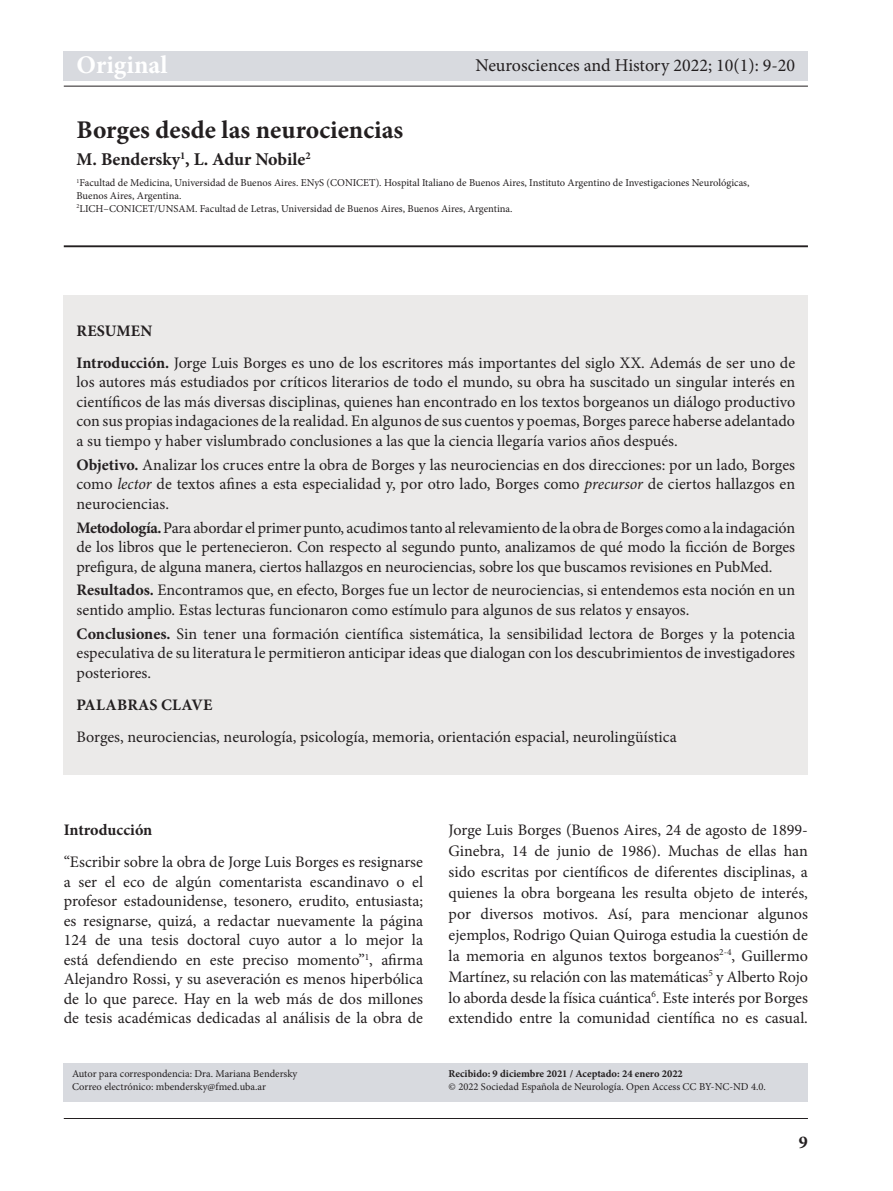
<style>
.page{position:relative;width:893px;height:1191px;background:#fff}
.page>*{position:absolute;margin:0;border:0;box-sizing:border-box;transform-origin:0 0}
.t1{font:700 25.5px "Minion Pro";color:#231f20}
.t2{font:700 25.5px "Minion Pro";color:#fff}
.t3{font:18px "Minion Pro";color:#231f20}
.t4{font:700 18px "Minion Pro";color:#231f20}
.t5{font:16.05px/19.5px "Minion Pro";color:#231f20;text-align:justify}
.t6{font:700 16.05px "Minion Pro";letter-spacing:.005em;color:#231f20}
.t7{font:10.5px "Minion Pro";color:#231f20}
.t8{font:700 10.5px "Minion Pro";color:#231f20}
.s1{font-weight:700}
.s2{font-style:italic}
</style>
<div class="page">
<div style="left:64px;top:1063px;width:744px;height:38px;background:#d8dadf"></div>
<hr style="left:64px;top:86px;width:744px;height:1px;background:#231f20">
<hr style="left:64px;top:1118px;width:744px;height:1px;background:#231f20">
<div style="left:64px;top:51px;width:744px;height:30px;background:#d8dadf"></div>
<div style="left:64px;top:295px;width:744px;height:479px;background:#ebeae9"></div>
<hr style="left:64px;top:245px;width:744px;height:2px;background:#231f20">
<p class="t2" style="left:77px;top:47px;width:93px">Original</p>
<p class="t3" style="left:475px;top:53px;width:321px">Neurosciences and History 2022; 10(1): 9-20</p>
<p class="t1" style="left:77px;top:111px;width:328px">Borges desde las neurociencias</p>
<p class="t4" style="left:77px;top:147px;width:236px">M. Bendersky<sup>1</sup>, L. Adur Nobile<sup>2</sup></p>
<p class="t7" style="left:77px;top:176px;width:674px"><sup>1</sup>Facultad de Medicina, Universidad de Buenos Aires. ENyS (CONICET). Hospital Italiano de Buenos Aires, Instituto Argentino de Investigaciones Neurológicas,</p>
<p class="t7" style="left:77px;top:189px;width:106px">Buenos Aires, Argentina.</p>
<p class="t7" style="left:77px;top:201px;width:438px"><sup>2</sup>LICH–CONICET/UNSAM. Facultad de Letras, Universidad de Buenos Aires, Buenos Aires, Argentina.</p>
<p class="t6" style="left:77px;top:319px;width:77px">RESUMEN</p>
<p class="t5" style="left:77px;top:353px;width:720px"><span class="s1">Introducción.</span> Jorge Luis Borges es uno de los escritores más importantes del siglo XX. Además de ser uno de los autores más estudiados por críticos literarios de todo el mundo, su obra ha suscitado un singular interés en científicos de las más diversas disciplinas, quienes han encontrado en los textos borgeanos un diálogo productivo con sus propias indagaciones de la realidad. En algunos de sus cuentos y poemas, Borges parece haberse adelantado a su tiempo y haber vislumbrado conclusiones a las que la ciencia llegaría varios años después.</p>
<p class="t5" style="left:77px;top:455px;width:720px"><span class="s1">Objetivo.</span> Analizar los cruces entre la obra de Borges y las neurociencias en dos direcciones: por un lado, Borges como <span class="s2">lector</span> de textos afines a esta especialidad y, por otro lado, Borges como <span class="s2">precursor</span> de ciertos hallazgos en neurociencias.</p>
<p class="t5" style="left:77px;top:518px;width:720px"><span class="s1">Metodología.</span> Para abordar el primer punto, acudimos tanto al relevamiento de la obra de Borges como a la indagación de los libros que le pertenecieron. Con respecto al segundo punto, analizamos de qué modo la ficción de Borges prefigura, de alguna manera, ciertos hallazgos en neurociencias, sobre los que buscamos revisiones en PubMed.</p>
<p class="t5" style="left:77px;top:580px;width:720px"><span class="s1">Resultados.</span> Encontramos que, en efecto, Borges fue un lector de neurociencias, si entendemos esta noción en un sentido amplio. Estas lecturas funcionaron como estímulo para algunos de sus relatos y ensayos.</p>
<p class="t5" style="left:77px;top:624px;width:720px"><span class="s1">Conclusiones.</span> Sin tener una formación científica sistemática, la sensibilidad lectora de Borges y la potencia especulativa de su literatura le permitieron anticipar ideas que dialogan con los descubrimientos de investigadores posteriores.</p>
<p class="t6" style="left:77px;top:693px;width:137px">PALABRAS CLAVE</p>
<p class="t5" style="left:77px;top:727px;width:602px">Borges, neurociencias, neurología, psicología, memoria, orientación espacial, neurolingüística</p>
<p class="t6" style="left:64px;top:818px;width:90px">Introducción</p>
<p class="t5" style="left:64px;top:852px;width:361px">“Escribir sobre la obra de Jorge Luis Borges es resignarse a ser el eco de algún comentarista escandinavo o el profesor estadounidense, tesonero, erudito, entusiasta; es resignarse, quizá, a redactar nuevamente la página 124 de una tesis doctoral cuyo autor a lo mejor la está defendiendo en este preciso momento”<sup>1</sup>, afirma Alejandro Rossi, y su aseveración es menos hiperbólica de lo que parece. Hay en la web más de dos millones de tesis académicas dedicadas al análisis de la obra de</p>
<p class="t7" style="left:72px;top:1067px;width:227px">Autor para correspondencia: Dra. Mariana Bendersky</p>
<p class="t7" style="left:72px;top:1079px;width:195px">Correo electrónico: mbendersky@fmed.uba.ar</p>
<p class="t5" style="left:449px;top:819px;width:361px;line-height:20.9px">Jorge Luis Borges (Buenos Aires, 24 de agosto de 1899- Ginebra, 14 de junio de 1986). Muchas de ellas han sido escritas por científicos de diferentes disciplinas, a quienes la obra borgeana les resulta objeto de interés, por diversos motivos. Así, para mencionar algunos ejemplos, Rodrigo Quian Quiroga estudia la cuestión de la memoria en algunos textos borgeanos<sup>2-4</sup>, Guillermo Martínez, su relación con las matemáticas<sup>5</sup> y Alberto Rojo lo aborda desde la física cuántica<sup>6</sup>. Este interés por Borges extendido entre la comunidad científica no es casual.</p>
<p class="t8" style="left:449px;top:1066px;width:236px">Recibido: 9 diciembre 2021 / Aceptado: 24 enero 2022</p>
<p class="t7" style="left:449px;top:1079px;width:319px">© 2022 Sociedad Española de Neurología. Open Access CC BY-NC-ND 4.0.</p>
<p class="t4" style="left:799px;top:1130px;width:10px">9</p>
</div>
